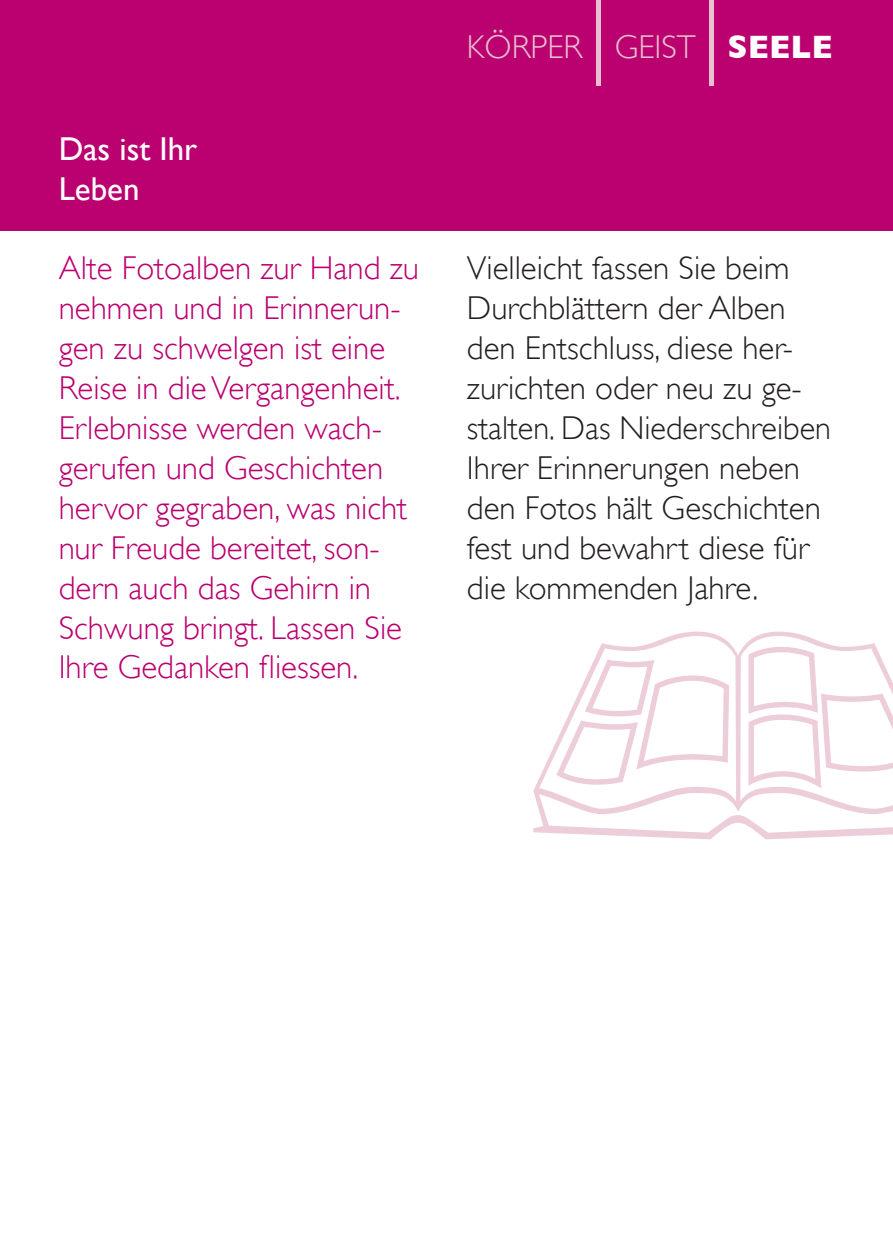
<style>
.page{position:relative;width:893px;height:1259px;background:#fff}
.page>*{position:absolute;margin:0;border:0;box-sizing:border-box;transform-origin:0 0}
.t1{font:120px "Gill Sans";color:#e8c0d1;scale:.5 1}
.t2{font:300 33px/39.9px "Gill Sans";color:#bb016f}
.t3{font:300 33px/39.9px "Gill Sans";color:#231f20}
.t4{font:33px/39.9px "Gill Sans";color:#fff}
.t5{font:300 33px "Gill Sans";color:#e8c0d1}
.t6{font:700 33px "Gill Sans";color:#fff}
</style>
<div class="page">
<div style="left:0;top:0;width:893px;height:230px;background:#bb016f"></div>
<svg style="left:533px;top:631px;width:211px;height:206px"></svg>
<svg style="left:633px;top:667px;width:101px;height:173px"></svg>
<svg style="left:744px;top:631px;width:149px;height:209px"></svg>
<svg style="left:553px;top:637px;width:104px;height:185px"></svg>
<p class="t4" style="left:59px;top:128px;width:140px">Das ist Ihr<br>Leben</p>
<p class="t5" style="left:467px;top:28px;width:117px">KÖRPER</p>
<h1 class="t1" style="left:591px;top:-53px;width:33px">|</h1>
<p class="t5" style="left:615px;top:28px;width:83px">GEIST</p>
<h1 class="t1" style="left:704px;top:-53px;width:33px">|</h1>
<p class="t6" style="left:727px;top:28px;width:107px">SEELE</p>
<p class="t2" style="left:59px;top:248px;width:362px">Alte Fotoalben zur Hand zu nehmen und in Erinnerun&shy;gen zu schwelgen ist eine<br>Reise in die Vergangenheit.<br>Erlebnisse werden wach&shy;gerufen und Geschichten hervor gegraben, was nicht nur Freude bereitet, son&shy;dern auch das Gehirn in<br>Schwung bringt. Lassen Sie<br>Ihre Gedanken fliessen.</p>
<p class="t3" style="left:467px;top:248px;width:366px">Vielleicht fassen Sie beim<br>Durchblättern der Alben den Entschluss, diese her&shy;zurichten oder neu zu ge&shy;stalten. Das Niederschreiben<br>Ihrer Erinnerungen neben den Fotos hält Geschichten fest und bewahrt diese für die kommenden Jahre.</p>
</div>
